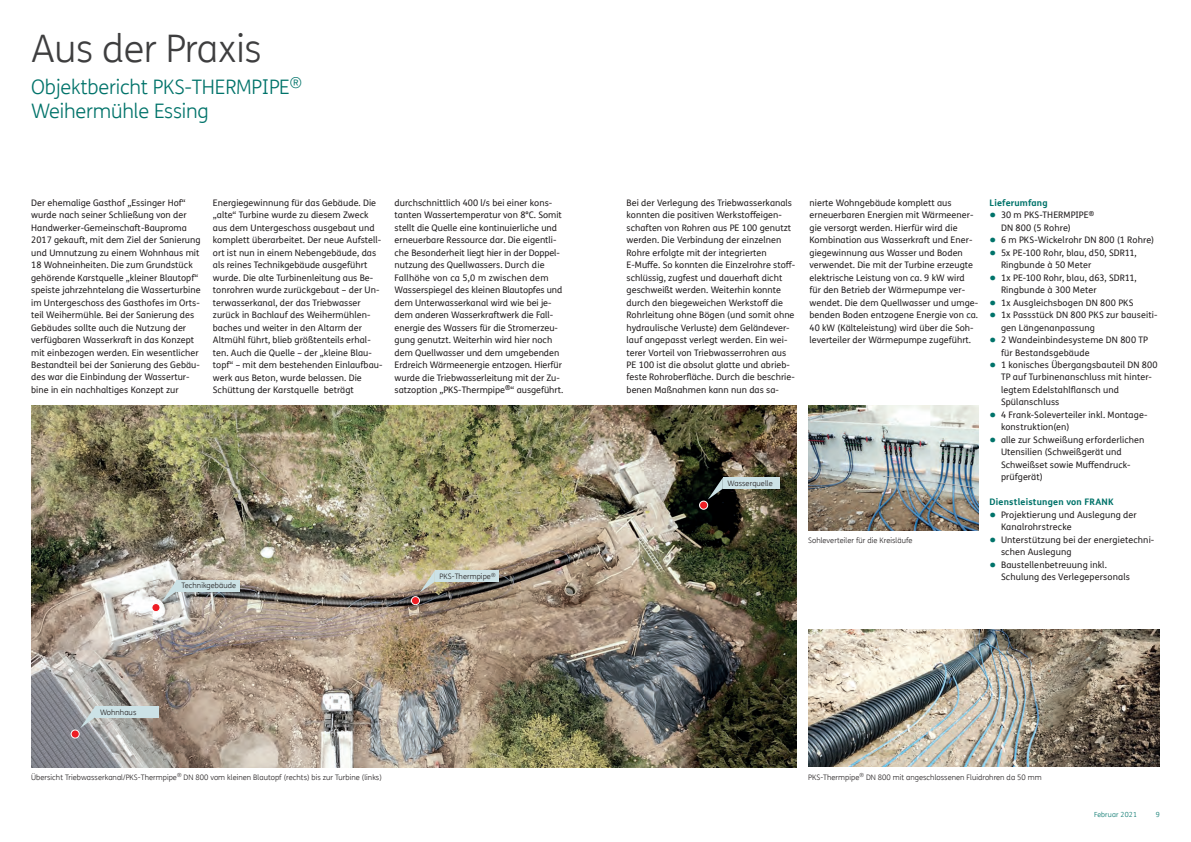
<style>
.page{position:relative;width:1191px;height:842px;background:#fff}
.page>*{position:absolute;margin:0;border:0;box-sizing:border-box;transform-origin:0 0}
.t1{font:300 38px "FS Me Pro";letter-spacing:-.01em;color:#3e3e3f}
.t2{font:300 20px/24.9px "FS Me Pro";letter-spacing:-.01em;color:#00736a}
.t3{font:9px/12.5px "FS Me Pro";letter-spacing:.005em;color:#231f20}
.t4{font:700 9px "FS Me Pro";letter-spacing:.02em;color:#00736a}
.t5{font:300 7.5px "FS Me Pro";letter-spacing:.005em;color:#231f20}
.t6{font:300 7px "FS Me Pro";letter-spacing:.02em;color:#00736a}
.s1{font-size:20px;color:#00736a}
</style>
<div class="page">
<img style="left:808px;top:630px;width:351px;height:137px">
<img style="left:808px;top:405px;width:170px;height:125px">
<img style="left:31px;top:405px;width:766px;height:362px">
<div style="left:723px;top:478px;width:56px;height:11px;background:#cce2e6"></div>
<svg style="left:708px;top:478px;width:15px;height:22px"></svg>
<div style="left:435px;top:570px;width:63px;height:12px;background:#cce2e6"></div>
<svg style="left:420px;top:570px;width:15px;height:22px"></svg>
<div style="left:177px;top:580px;width:63px;height:11px;background:#cce2e6"></div>
<svg style="left:162px;top:580px;width:15px;height:22px"></svg>
<div style="left:95px;top:706px;width:64px;height:11px;background:#cce2e6"></div>
<svg style="left:80px;top:706px;width:15px;height:22px"></svg>
<div style="left:699px;top:501px;width:8px;height:8px;background:#ee1d23;border-radius:50%"></div>
<div style="left:699px;top:501px;width:9px;height:8px;border:1px solid #fff;border-radius:50%"></div>
<div style="left:71px;top:730px;width:8px;height:8px;background:#ee1d23;border-radius:50%"></div>
<div style="left:71px;top:730px;width:8px;height:8px;border:1px solid #fff;border-radius:50%"></div>
<div style="left:152px;top:603px;width:8px;height:9px;background:#ee1d23;border-radius:50%"></div>
<div style="left:152px;top:603px;width:8px;height:9px;border:1px solid #fff;border-radius:50%"></div>
<div style="left:411px;top:597px;width:8px;height:8px;background:#ee1d23;border-radius:50%"></div>
<div style="left:411px;top:596px;width:9px;height:9px;border:1px solid #fff;border-radius:50%"></div>
<h1 class="t1" style="left:31px;top:23px;width:232px">Aus der Praxis</h1>
<h2 class="t2" style="left:31px;top:74px;width:272px">Objektbericht PKS-THERMPIPE<sup>®<br></sup>Weihermühle Essing</h2>
<p class="t3" style="left:31px;top:196px;width:171px">Der ehemalige Gasthof „Essinger Hof“ wurde nach seiner Schließung von der Handwerker-Gemeinschaft-Bauproma 2017 gekauft, mit dem Ziel der Sanierung und Umnutzung zu einem Wohnhaus mit 18 Wohneinheiten. Die zum Grundstück gehörende Karstquelle „kleiner Blautopf“ speiste jahrzehntelang die Wasserturbine im Untergeschoss des Gasthofes im Orts&shy;teil Weihermühle. Bei der Sanierung des Gebäudes sollte auch die Nutzung der verfügbaren Wasserkraft in das Konzept mit einbezogen werden. Ein wesentlicher Bestandteil bei der Sanierung des Gebäu&shy;des war die Einbindung der Wassertur&shy;bine in ein nachhaltiges Konzept zur</p>
<p class="t3" style="left:213px;top:196px;width:171px">Energiegewinnung für das Gebäude. Die „alte“ Turbine wurde zu diesem Zweck aus dem Untergeschoss ausgebaut und komplett überarbeitet. Der neue Aufstell&shy;ort ist nun in einem Nebengebäude, das als reines Technikgebäude ausgeführt wurde. Die alte Turbinenleitung aus Be&shy;tonrohren wurde zurückgebaut – der Un&shy;terwasserkanal, der das Triebwasser zurück in Bachlauf des Weihermühlen&shy;baches und weiter in den Altarm der Altmühl führt, blieb größtenteils erhal&shy;ten. Auch die Quelle – der „kleine Blau&shy;topf“ – mit dem bestehenden Einlaufbau&shy;werk aus Beton, wurde belassen. Die Schüttung der Karstquelle beträgt</p>
<p class="t3" style="left:394px;top:196px;width:170px">durchschnittlich 400 l/s bei einer kons&shy;tanten Wassertemperatur von 8°C. Somit stellt die Quelle eine kontinuierliche und erneuerbare Ressource dar. Die eigentli&shy;che Besonderheit liegt hier in der Doppel&shy;nutzung des Quellwassers. Durch die Fallhöhe von ca 5,0 m zwischen dem Wasserspiegel des kleinen Blautopfes und dem Unterwasserkanal wird wie bei je&shy;dem anderen Wasserkraftwerk die Fall&shy;energie des Wassers für die Stromerzeu&shy;gung genutzt. Weiterhin wird hier noch dem Quellwasser und dem umgebenden Erdreich Wärmeenergie entzogen. Hierfür wurde die Triebwasserleitung mit der Zu&shy;satzoption „PKS-Thermpipe<sup>®</sup>“ ausgeführt.</p>
<p class="t3" style="left:626px;top:196px;width:170px">Bei der Verlegung des Triebwasserkanals konnten die positiven Werkstoffeigen&shy;schaften von Rohren aus PE 100 genutzt werden. Die Verbindung der einzelnen Rohre erfolgte mit der integrierten E-Muffe. So konnten die Einzelrohre stoff&shy;schlüssig, zugfest und dauerhaft dicht geschweißt werden. Weiterhin konnte durch den biegeweichen Werkstoff die Rohrleitung ohne Bögen (und somit ohne hydraulische Verluste) dem Geländever&shy;lauf angepasst verlegt werden. Ein wei&shy;terer Vorteil von Triebwasserrohren aus PE 100 ist die absolut glatte und abrieb&shy;feste Rohroberfläche. Durch die beschrie&shy;benen Maßnahmen kann nun das sa-</p>
<p class="t3" style="left:809px;top:196px;width:170px">nierte Wohngebäude komplett aus erneuerbaren Energien mit Wärmeener&shy;gie versorgt werden. Hierfür wird die Kombination aus Wasserkraft und Ener&shy;giegewinnung aus Wasser und Boden verwendet. Die mit der Turbine erzeugte elektrische Leistung von ca. 9 kW wird für den Betrieb der Wärmepumpe ver&shy;wendet. Die dem Quellwasser und umge&shy;benden Boden entzogene Energie von ca.<br>40 kW (Kälteleistung) wird über die Soh&shy;leverteiler der Wärmepumpe zugeführt.</p>
<p class="t5" style="left:181px;top:581px;width:56px">Technikgebäude</p>
<p class="t5" style="left:439px;top:571px;width:57px">PKS-Thermpipe<sup>®</sup></p>
<p class="t5" style="left:727px;top:478px;width:47px">Wasserquelle</p>
<p class="t5" style="left:808px;top:535px;width:106px">Sohleverteiler für die Kreisläufe</p>
<p class="t4" style="left:989px;top:196px;width:59px">Lieferumfang</p>
<p class="t3" style="left:1001px;top:209px;width:95px;text-indent:-11px"><span class="s1">•</span> 30 m PKS-THERMPIPE<sup>®<br></sup>DN 800 (5 Rohre)</p>
<p class="t3" style="left:989px;top:234px;width:166px"><span class="s1">•</span> 6 m PKS-Wickelrohr DN 800 (1 Rohre)</p>
<p class="t3" style="left:1001px;top:246px;width:137px;text-indent:-11px"><span class="s1">•</span> 5x PE-100 Rohr, blau, d50, SDR11,<br>Ringbunde à 50 Meter</p>
<p class="t3" style="left:1001px;top:271px;width:137px;text-indent:-11px"><span class="s1">•</span> 1x PE-100 Rohr, blau, d63, SDR11,<br>Ringbunde à 300 Meter</p>
<p class="t3" style="left:989px;top:296px;width:145px"><span class="s1">•</span> 1x Ausgleichsbogen DN 800 PKS</p>
<p class="t3" style="left:1001px;top:308px;width:158px;text-indent:-11px"><span class="s1">•</span> 1x Passstück DN 800 PKS zur bauseiti&shy;gen Längenanpassung</p>
<p class="t3" style="left:1001px;top:333px;width:149px;text-indent:-11px"><span class="s1">•</span> 2 Wandeinbindesysteme DN 800 TP für Bestandsgebäude</p>
<p class="t3" style="left:1001px;top:358px;width:158px;text-indent:-11px"><span class="s1">•</span> 1 konisches Übergangsbauteil DN 800<br>TP auf Turbinenanschluss mit hinter&shy;legtem Edelstahlflansch und<br>Spülanschluss</p>
<p class="t3" style="left:1001px;top:408px;width:148px;text-indent:-11px"><span class="s1">•</span> 4 Frank-Soleverteiler inkl. Montage&shy;konstruktion(en)</p>
<p class="t3" style="left:1001px;top:433px;width:145px;text-indent:-11px"><span class="s1">•</span> alle zur Schweißung erforderlichen<br>Utensilien (Schweißgerät und<br>Schweißset sowie Muffendruck&shy;prüfgerät)</p>
<p class="t4" style="left:989px;top:495px;width:125px">Dienstleistungen von FRANK</p>
<p class="t3" style="left:1001px;top:508px;width:137px;text-indent:-11px"><span class="s1">•</span> Projektierung und Auslegung der<br>Kanalrohrstrecke</p>
<p class="t3" style="left:1001px;top:533px;width:155px;text-indent:-11px"><span class="s1">•</span> Unterstützung bei der energietechni&shy;schen Auslegung</p>
<p class="t3" style="left:1001px;top:558px;width:130px;text-indent:-11px"><span class="s1">•</span> Baustellenbetreuung inkl.<br>Schulung des Verlegepersonals</p>
<p class="t5" style="left:100px;top:707px;width:38px">Wohnhaus</p>
<p class="t5" style="left:31px;top:772px;width:352px">Übersicht Triebwasserkanal/PKS-Thermpipe<sup>®</sup> DN 800 vom kleinen Blautopf (rechts) bis zur Turbine (links)</p>
<p class="t5" style="left:808px;top:772px;width:235px">PKS-Thermpipe<sup>®</sup> DN 800 mit angeschlossenen Fluidrohren da 50 mm</p>
<p class="t6" style="left:1094px;top:810px;width:44px">Februar 2021</p>
<p class="t6" style="left:1155px;top:810px;width:6px">9</p>
</div>
